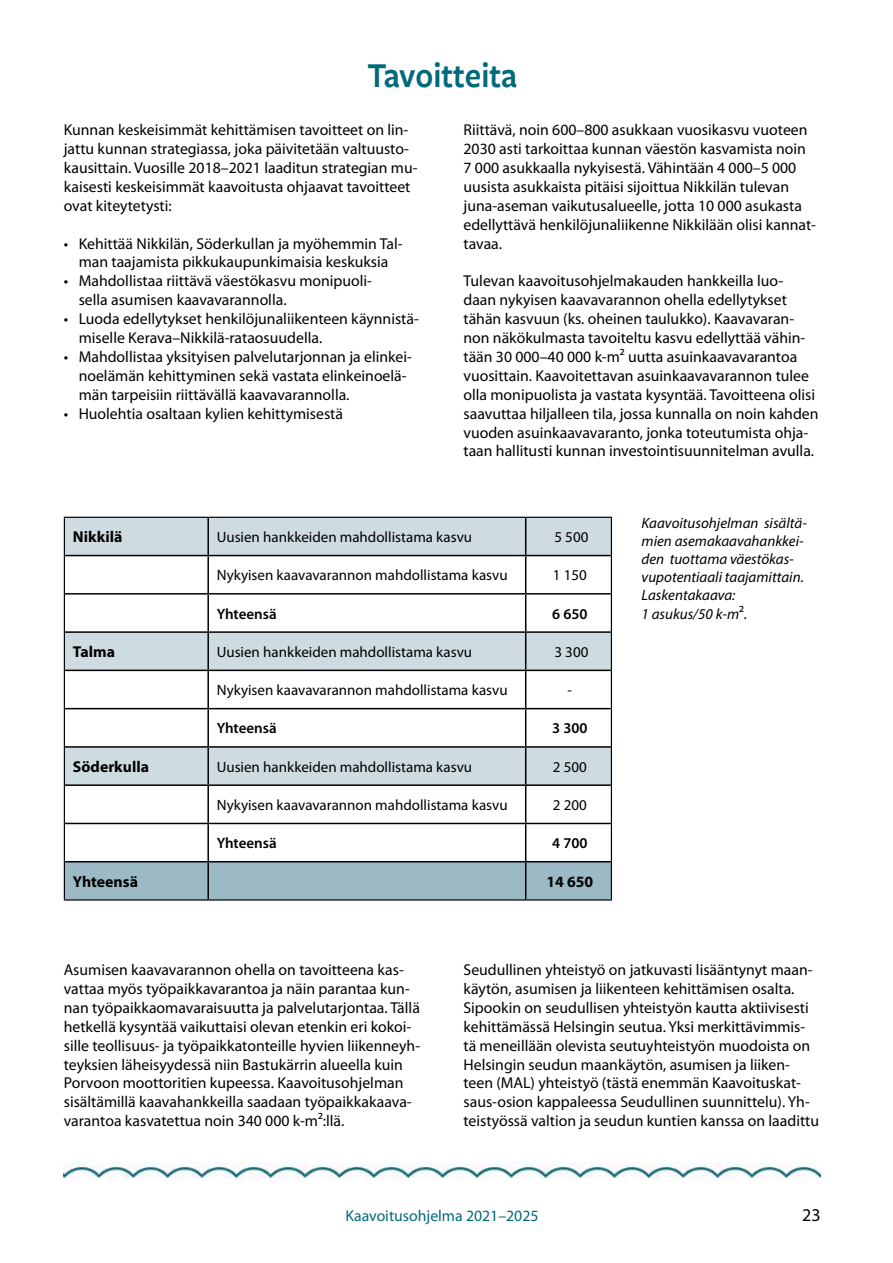
<style>
.page{position:relative;width:893px;height:1263px;background:#fff}
.page>*{position:absolute;margin:0;border:0;box-sizing:border-box;transform-origin:0 0}
.t1{font:600 36.3px "Freight Sans Pro";color:#00697a;scale:.91 1}
.t2{font:18px "Myriad Pro";color:#000}
.t3{font:15.75px/18.9px "Myriad Pro";color:#000}
.t4{font:700 15.75px "Myriad Pro";color:#000}
.t5{font:15.75px "Myriad Pro";color:#00697a}
.t6{font:15px "Myriad Pro";color:#000}
.t7{font:italic 15px/18.1px "Myriad Pro";color:#000}
.t8{font:600 15px "Myriad Pro";color:#000}
.s1{font-style:normal;font-size:15.75px}
</style>
<div class="page">
<img style="left:64px;top:1162px;width:757px;height:17px">
<svg style="left:65px;top:518px;width:546px;height:266px"></svg>
<div style="left:65px;top:862px;width:546px;height:37px;background:#9bbac5"></div>
<hr style="left:64px;top:517px;width:144px;height:1px;background:#000">
<hr style="left:64px;top:518px;width:1px;height:37px;background:#000">
<hr style="left:208px;top:517px;width:318px;height:1px;background:#000">
<hr style="left:526px;top:517px;width:86px;height:1px;background:#000">
<hr style="left:611px;top:518px;width:1px;height:37px;background:#000">
<hr style="left:64px;top:555px;width:1px;height:39px;background:#000">
<hr style="left:611px;top:555px;width:1px;height:39px;background:#000">
<hr style="left:64px;top:594px;width:1px;height:38px;background:#000">
<hr style="left:611px;top:594px;width:1px;height:38px;background:#000">
<hr style="left:64px;top:632px;width:1px;height:38px;background:#000">
<hr style="left:611px;top:632px;width:1px;height:38px;background:#000">
<hr style="left:64px;top:670px;width:1px;height:39px;background:#000">
<hr style="left:611px;top:670px;width:1px;height:39px;background:#000">
<hr style="left:64px;top:709px;width:1px;height:38px;background:#000">
<hr style="left:611px;top:709px;width:1px;height:38px;background:#000">
<hr style="left:64px;top:747px;width:1px;height:38px;background:#000">
<hr style="left:611px;top:747px;width:1px;height:38px;background:#000">
<hr style="left:64px;top:785px;width:1px;height:38px;background:#000">
<hr style="left:611px;top:785px;width:1px;height:38px;background:#000">
<hr style="left:64px;top:823px;width:1px;height:39px;background:#000">
<hr style="left:611px;top:823px;width:1px;height:39px;background:#000">
<hr style="left:64px;top:862px;width:1px;height:37px;background:#000">
<hr style="left:611px;top:862px;width:1px;height:37px;background:#000">
<hr style="left:64px;top:899px;width:144px;height:1px;background:#000">
<hr style="left:208px;top:899px;width:318px;height:1px;background:#000">
<hr style="left:526px;top:899px;width:86px;height:1px;background:#000">
<hr style="left:207px;top:518px;width:2px;height:37px;background:#000">
<hr style="left:525px;top:518px;width:1px;height:37px;background:#000">
<hr style="left:65px;top:555px;width:143px;height:1px;background:#000">
<hr style="left:208px;top:555px;width:318px;height:1px;background:#000">
<hr style="left:207px;top:556px;width:2px;height:37px;background:#000">
<hr style="left:526px;top:555px;width:85px;height:1px;background:#000">
<hr style="left:525px;top:556px;width:1px;height:37px;background:#000">
<hr style="left:65px;top:593px;width:143px;height:1px;background:#000">
<hr style="left:208px;top:593px;width:318px;height:1px;background:#000">
<hr style="left:207px;top:594px;width:2px;height:37px;background:#000">
<hr style="left:526px;top:593px;width:85px;height:1px;background:#000">
<hr style="left:525px;top:594px;width:1px;height:37px;background:#000">
<hr style="left:65px;top:631px;width:143px;height:2px;background:#000">
<hr style="left:208px;top:631px;width:318px;height:2px;background:#000">
<hr style="left:207px;top:633px;width:2px;height:37px;background:#000">
<hr style="left:526px;top:631px;width:85px;height:2px;background:#000">
<hr style="left:525px;top:633px;width:1px;height:37px;background:#000">
<hr style="left:65px;top:670px;width:143px;height:1px;background:#000">
<hr style="left:208px;top:670px;width:318px;height:1px;background:#000">
<hr style="left:207px;top:671px;width:2px;height:37px;background:#000">
<hr style="left:526px;top:670px;width:85px;height:1px;background:#000">
<hr style="left:525px;top:671px;width:1px;height:37px;background:#000">
<hr style="left:65px;top:708px;width:143px;height:1px;background:#000">
<hr style="left:208px;top:708px;width:318px;height:1px;background:#000">
<hr style="left:207px;top:709px;width:2px;height:37px;background:#000">
<hr style="left:526px;top:708px;width:85px;height:1px;background:#000">
<hr style="left:525px;top:709px;width:1px;height:37px;background:#000">
<hr style="left:65px;top:746px;width:143px;height:2px;background:#000">
<hr style="left:208px;top:746px;width:318px;height:2px;background:#000">
<hr style="left:207px;top:748px;width:2px;height:36px;background:#000">
<hr style="left:526px;top:746px;width:85px;height:2px;background:#000">
<hr style="left:525px;top:748px;width:1px;height:36px;background:#000">
<hr style="left:65px;top:784px;width:143px;height:2px;background:#000">
<hr style="left:208px;top:784px;width:318px;height:2px;background:#000">
<hr style="left:207px;top:786px;width:2px;height:37px;background:#000">
<hr style="left:526px;top:784px;width:85px;height:2px;background:#000">
<hr style="left:525px;top:786px;width:1px;height:37px;background:#000">
<hr style="left:65px;top:823px;width:143px;height:1px;background:#000">
<hr style="left:208px;top:823px;width:318px;height:1px;background:#000">
<hr style="left:207px;top:824px;width:2px;height:37px;background:#000">
<hr style="left:526px;top:823px;width:85px;height:1px;background:#000">
<hr style="left:525px;top:824px;width:1px;height:37px;background:#000">
<hr style="left:65px;top:861px;width:143px;height:1px;background:#000">
<hr style="left:208px;top:861px;width:318px;height:1px;background:#000">
<hr style="left:207px;top:862px;width:2px;height:37px;background:#000">
<hr style="left:526px;top:861px;width:85px;height:1px;background:#000">
<hr style="left:525px;top:862px;width:1px;height:37px;background:#000">
<h1 class="t1" style="left:367px;top:50px;width:166px">Tavoitteita</h1>
<p class="t3" style="left:64px;top:120px;width:355px">Kunnan keskeisimmät kehittämisen tavoitteet on lin&shy;jattu kunnan strategiassa, joka päivitetään valtuusto&shy;kausittain. Vuosille 2018–2021 laaditun strategian mu&shy;kaisesti keskeisimmät kaavoitusta ohjaavat tavoitteet ovat kiteytetysti:</p>
<p class="t3" style="left:64px;top:234px;width:340px;text-align:center">• Kehittää Nikkilän, Söderkullan ja myöhemmin Tal&shy;man taajamista pikkukaupunkimaisia keskuksia</p>
<p class="t3" style="left:79px;top:271px;width:295px;text-indent:-15px">• Mahdollistaa riittävä väestökasvu monipuoli&shy;sella asumisen kaavavarannolla.</p>
<p class="t3" style="left:79px;top:309px;width:342px;text-indent:-15px">• Luoda edellytykset henkilöjunaliikenteen käynnistä&shy;miselle Kerava–Nikkilä-rataosuudella.</p>
<p class="t3" style="left:79px;top:347px;width:335px;text-indent:-15px">• Mahdollistaa yksityisen palvelutarjonnan ja elinkei&shy;noelämän kehittyminen sekä vastata elinkeinoelä&shy;män tarpeisiin riittävällä kaavavarannolla.</p>
<p class="t3" style="left:64px;top:404px;width:281px">• Huolehtia osaltaan kylien kehittymisestä</p>
<p class="t3" style="left:463px;top:120px;width:354px">Riittävä, noin 600–800 asukkaan vuosikasvu vuoteen 2030 asti tarkoittaa kunnan väestön kasvamista noin 7 000 asukkaalla nykyisestä. Vähintään 4 000–5 000 uusista asukkaista pitäisi sijoittua Nikkilän tulevan juna-aseman vaikutusalueelle, jotta 10 000 asukasta edellyttävä henkilöjunaliikenne Nikkilään olisi kannat&shy;tavaa.</p>
<p class="t3" style="left:463px;top:271px;width:357px">Tulevan kaavoitusohjelmakauden hankkeilla luo&shy;daan nykyisen kaavavarannon ohella edellytykset tähän kasvuun (ks. oheinen taulukko). Kaavavaran&shy;non näkökulmasta tavoiteltu kasvu edellyttää vähin&shy;tään 30 000–40 000 k-m² uutta asuinkaavavarantoa vuosittain. Kaavoitettavan asuinkaavavarannon tulee olla monipuolista ja vastata kysyntää. Tavoitteena olisi saavuttaa hiljalleen tila, jossa kunnalla on noin kahden vuoden asuinkaavavaranto, jonka toteutumista ohja&shy;taan hallitusti kunnan investointisuunnitelman avulla.</p>
<p class="t4" style="left:73px;top:527px;width:51px">Nikkilä</p>
<p class="t6" style="left:217px;top:528px;width:257px">Uusien hankkeiden mahdollistama kasvu</p>
<p class="t6" style="left:554px;top:528px;width:35px">5 500</p>
<p class="t6" style="left:217px;top:566px;width:292px">Nykyisen kaavavarannon mahdollistama kasvu</p>
<p class="t6" style="left:553px;top:566px;width:35px">1 150</p>
<p class="t8" style="left:217px;top:604px;width:62px">Yhteensä</p>
<p class="t8" style="left:552px;top:604px;width:37px">6 650</p>
<p class="t4" style="left:73px;top:641px;width:44px">Talma</p>
<p class="t6" style="left:217px;top:642px;width:257px">Uusien hankkeiden mahdollistama kasvu</p>
<p class="t6" style="left:554px;top:642px;width:35px">3 300</p>
<p class="t6" style="left:217px;top:681px;width:292px">Nykyisen kaavavarannon mahdollistama kasvu</p>
<p class="t6" style="left:567px;top:681px;width:6px">-</p>
<p class="t8" style="left:217px;top:719px;width:62px">Yhteensä</p>
<p class="t8" style="left:552px;top:719px;width:37px">3 300</p>
<p class="t4" style="left:73px;top:756px;width:78px">Söderkulla</p>
<p class="t6" style="left:217px;top:757px;width:257px">Uusien hankkeiden mahdollistama kasvu</p>
<p class="t6" style="left:553px;top:757px;width:35px">2 500</p>
<p class="t6" style="left:217px;top:796px;width:292px">Nykyisen kaavavarannon mahdollistama kasvu</p>
<p class="t6" style="left:553px;top:796px;width:35px">2 200</p>
<p class="t8" style="left:217px;top:834px;width:62px">Yhteensä</p>
<p class="t8" style="left:552px;top:834px;width:37px">4 700</p>
<p class="t4" style="left:73px;top:871px;width:67px">Yhteensä</p>
<p class="t4" style="left:546px;top:871px;width:48px">14 650</p>
<p class="t7" style="left:642px;top:514px;width:167px">Kaavoitusohjelman sisältä&shy;mien asemakaavahankkei&shy;den tuottama väestökas&shy;vupotentiaali taajamittain.<br>Laskentakaava:<br>1 asukus/50 k-m<span class="s1">²</span>.</p>
<p class="t3" style="left:64px;top:960px;width:358px">Asumisen kaavavarannon ohella on tavoitteena kas&shy;vattaa myös työpaikkavarantoa ja näin parantaa kun&shy;nan työpaikkaomavaraisuutta ja palvelutarjontaa. Tällä hetkellä kysyntää vaikuttaisi olevan etenkin eri kokoi&shy;sille teollisuus- ja työpaikkatonteille hyvien liikenneyh&shy;teyksien läheisyydessä niin Bastukärrin alueella kuin Porvoon moottoritien kupeessa. Kaavoitusohjelman sisältämillä kaavahankkeilla saadaan työpaikkakaava&shy;varantoa kasvatettua noin 340 000 k-m²:llä.</p>
<p class="t3" style="left:463px;top:960px;width:357px">Seudullinen yhteistyö on jatkuvasti lisääntynyt maan&shy;käytön, asumisen ja liikenteen kehittämisen osalta.<br>Sipookin on seudullisen yhteistyön kautta aktiivisesti kehittämässä Helsingin seutua. Yksi merkittävimmis&shy;tä meneillään olevista seutuyhteistyön muodoista on Helsingin seudun maankäytön, asumisen ja liiken&shy;teen (MAL) yhteistyö (tästä enemmän Kaavoituskat&shy;saus-osion kappaleessa Seudullinen suunnittelu). Yh&shy;teistyössä valtion ja seudun kuntien kanssa on laadittu</p>
<p class="t5" style="left:345px;top:1205px;width:195px">Kaavoitusohjelma 2021–2025</p>
<p class="t2" style="left:802px;top:1203px;width:20px">23</p>
</div>
